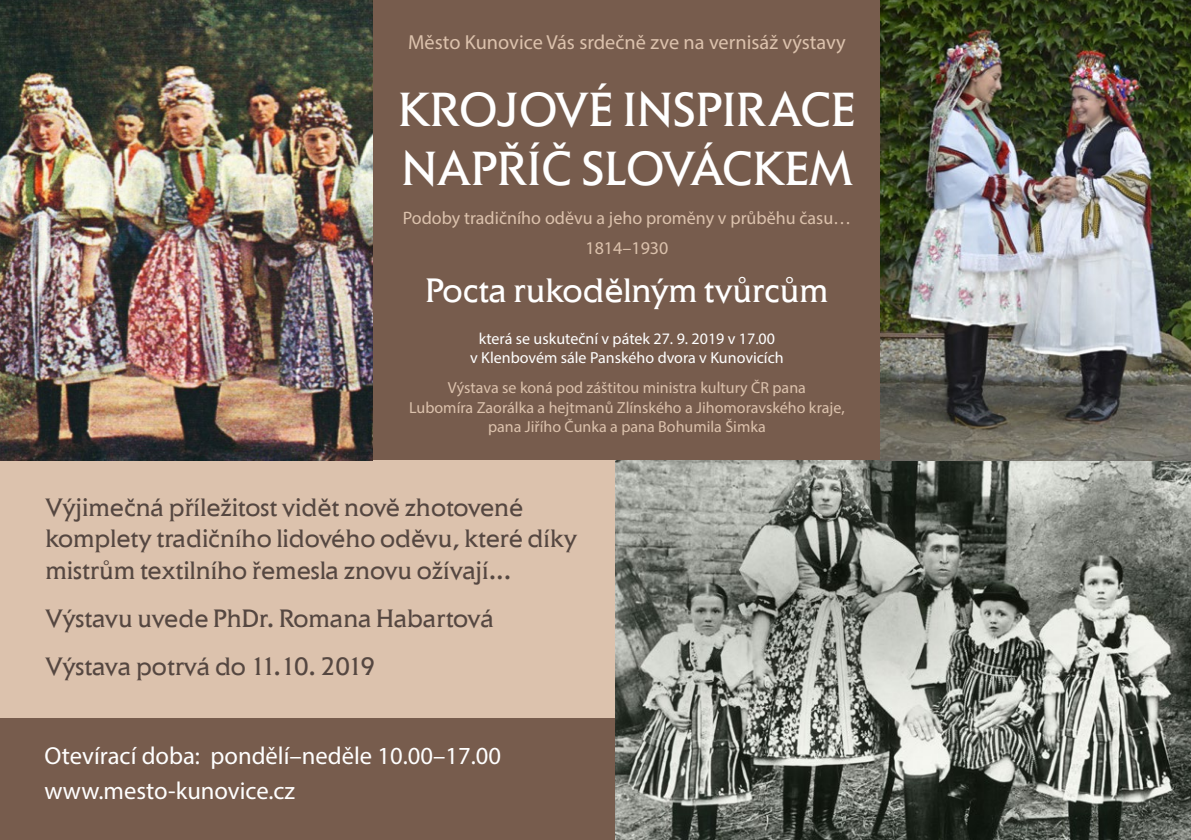
<style>
.page{position:relative;width:1191px;height:840px;background:#fff}
.page>*{position:absolute;margin:0;border:0;box-sizing:border-box;transform-origin:0 0}
.t1{font:49.6px/59.4px "Elan ITCW04";letter-spacing:.01em;color:#fff}
.t2{font:35px "Elan ITCW04";color:#fff}
.t3{font:26px/31.2px "Elan ITCW04";color:#554741}
.t4{font:24.6px/35.2px "Myriad Pro";color:#fff}
.t5{font:20.4px "Myriad Pro";color:#dcc2ad}
.t6{font:18px/30px "Myriad Pro";color:#dcc2ad;text-align:center}
.t7{font:16px/19.2px "Myriad Pro";color:#dcc2ad;text-align:center}
.t8{font:16px/19.2px "Myriad Pro";color:#fff;text-align:center}
</style>
<div class="page">
<div style="left:193px;top:0;width:774px;height:460px;background:#775c4d"></div>
<div style="left:0;top:460px;width:1191px;height:379px;background:#dcc2ad"></div>
<div style="left:0;top:718px;width:1191px;height:121px;background:#775c4d"></div>
<img style="left:616px;top:460px;width:575px;height:379px">
<img style="left:0;top:0;width:373px;height:460px">
<img style="left:880px;top:0;width:311px;height:460px">
<p class="t5" style="left:408px;top:30px;width:439px">Město Kunovice Vás srdečně zve na vernisáž výstavy</p>
<h1 class="t1" style="left:398px;top:79px;width:458px">KROJOVÉ INSPIRACE<br>NAPŘÍČ SLOVÁCKEM</h1>
<p class="t6" style="left:403px;top:202px;width:450px">Podoby tradičního oděvu a jeho proměny v průběhu času…<br>1814–1930</p>
<h2 class="t2" style="left:425px;top:269px;width:404px">Pocta rukodělným tvůrcům</h2>
<p class="t8" style="left:470px;top:328px;width:315px">která se uskuteční v pátek 27. 9. 2019 v 17.00<br>v Klenbovém sále Panského dvora v Kunovicích</p>
<p class="t7" style="left:409px;top:378px;width:437px">Výstava se koná pod záštitou ministra kultury ČR pana<br>Lubomíra Zaorálka a hejtmanů Zlínského a Jihomoravského kraje, pana Jiřího Čunka a pana Bohumila Šimka</p>
<p class="t3" style="left:45px;top:491px;width:533px">Výjimečná příležitost vidět nově zhotovené komplety tradičního lidového oděvu, které díky mistrům textilního řemesla znovu ožívají...</p>
<p class="t3" style="left:45px;top:593px;width:450px;line-height:48.2px">Výstavu uvede PhDr. Romana Habartová<br>Výstava potrvá do 11.10. 2019</p>
<p class="t4" style="left:44px;top:737px;width:458px">Otevírací doba: pondělí–neděle 10.00–17.00 www.mesto-kunovice.cz</p>
</div>
